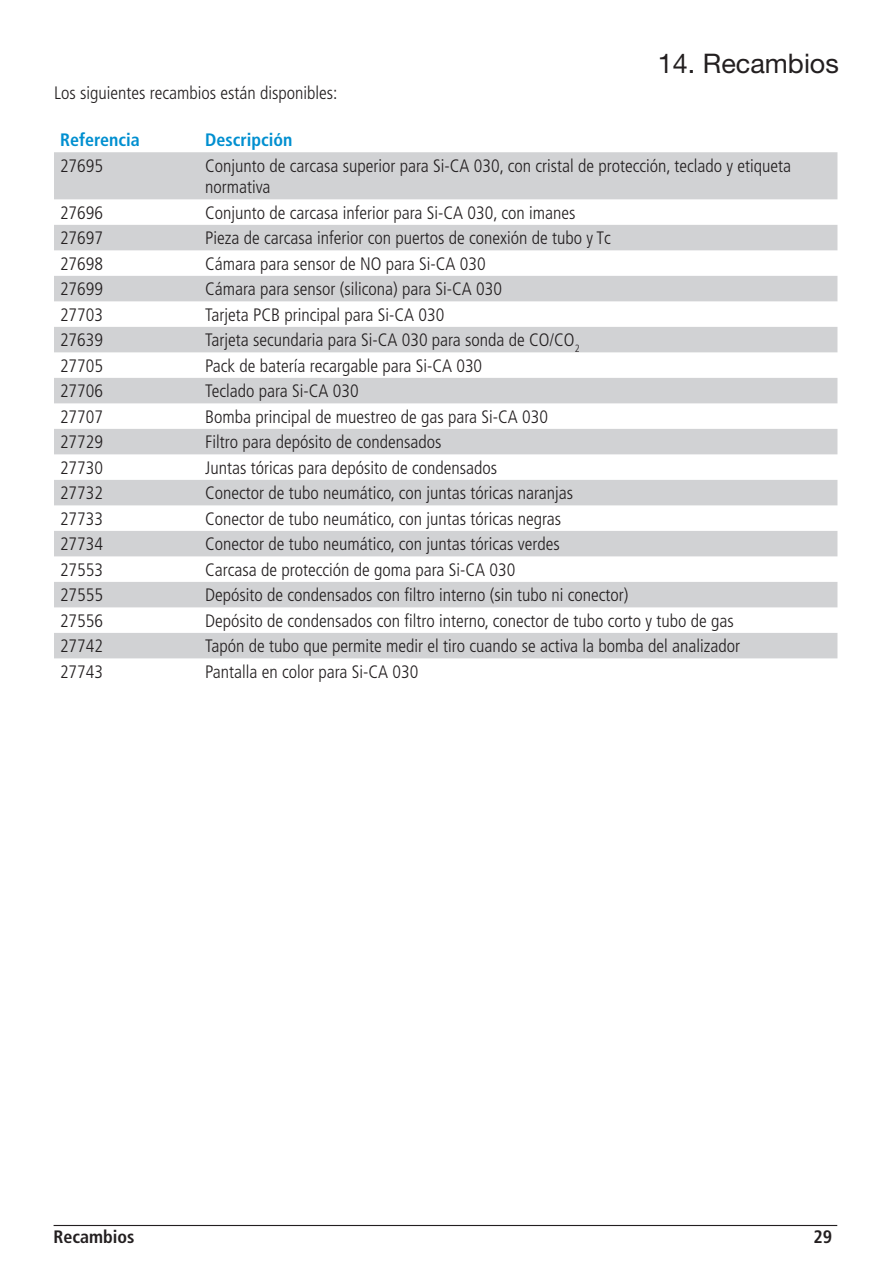
<style>
.page{position:relative;width:893px;height:1263px;background:#fff}
.page>*{position:absolute;margin:0;border:0;box-sizing:border-box;transform-origin:0 0}
.t1{font:27px "Helvetica Neue LT Std";color:#231f20}
.t2{font:300 condensed 18px/21.6px "Frutiger LT Std";color:#231f20}
.t3{font:700 condensed 18px "Frutiger LT Std";color:#008fd0}
.t4{font:700 condensed 18px "Frutiger LT Std";color:#231f20}
</style>
<div class="page">
<hr style="left:54px;top:1225px;width:783px;height:1px;background:#231f20">
<svg style="left:54px;top:152px;width:783px;height:506px;fill:#d1d2d4"></svg>
<p class="t1" style="left:658px;top:48px;width:183px">14. Recambios</p>
<p class="t2" style="left:54px;top:82px;width:285px">Los siguientes recambios están disponibles:</p>
<p class="t3" style="left:60px;top:129px;width:81px">Referencia</p>
<p class="t3" style="left:205px;top:129px;width:89px">Descripción</p>
<p class="t2" style="left:60px;top:155px;width:45px">27695</p>
<p class="t2" style="left:205px;top:155px;width:587px">Conjunto de carcasa superior para Si-CA 030, con cristal de protección, teclado y etiqueta normativa</p>
<p class="t2" style="left:60px;top:202px;width:45px">27696</p>
<p class="t2" style="left:205px;top:202px;width:372px">Conjunto de carcasa inferior para Si-CA 030, con imanes</p>
<p class="t2" style="left:60px;top:228px;width:45px">27697</p>
<p class="t2" style="left:205px;top:228px;width:407px">Pieza de carcasa inferior con puertos de conexión de tubo y Tc</p>
<p class="t2" style="left:60px;top:253px;width:45px">27698</p>
<p class="t2" style="left:205px;top:253px;width:282px">Cámara para sensor de NO para Si-CA 030</p>
<p class="t2" style="left:60px;top:279px;width:45px">27699</p>
<p class="t2" style="left:205px;top:279px;width:298px">Cámara para sensor (silicona) para Si-CA 030</p>
<p class="t2" style="left:60px;top:304px;width:45px">27703</p>
<p class="t2" style="left:205px;top:304px;width:241px">Tarjeta PCB principal para Si-CA 030</p>
<p class="t2" style="left:60px;top:330px;width:45px">27639</p>
<p class="t2" style="left:205px;top:330px;width:376px">Tarjeta secundaria para Si-CA 030 para sonda de CO/CO<sub>2</sub></p>
<p class="t2" style="left:60px;top:355px;width:45px">27705</p>
<p class="t2" style="left:205px;top:355px;width:279px">Pack de batería recargable para Si-CA 030</p>
<p class="t2" style="left:60px;top:381px;width:45px">27706</p>
<p class="t2" style="left:205px;top:381px;width:155px">Teclado para Si-CA 030</p>
<p class="t2" style="left:60px;top:406px;width:45px">27707</p>
<p class="t2" style="left:205px;top:406px;width:344px">Bomba principal de muestreo de gas para Si-CA 030</p>
<p class="t2" style="left:60px;top:432px;width:45px">27729</p>
<p class="t2" style="left:205px;top:432px;width:238px">Filtro para depósito de condensados</p>
<p class="t2" style="left:60px;top:457px;width:45px">27730</p>
<p class="t2" style="left:205px;top:457px;width:294px">Juntas tóricas para depósito de condensados</p>
<p class="t2" style="left:60px;top:483px;width:45px">27732</p>
<p class="t2" style="left:205px;top:483px;width:370px">Conector de tubo neumático, con juntas tóricas naranjas</p>
<p class="t2" style="left:60px;top:508px;width:45px">27733</p>
<p class="t2" style="left:205px;top:508px;width:358px">Conector de tubo neumático, con juntas tóricas negras</p>
<p class="t2" style="left:60px;top:534px;width:45px">27734</p>
<p class="t2" style="left:205px;top:534px;width:356px">Conector de tubo neumático, con juntas tóricas verdes</p>
<p class="t2" style="left:60px;top:559px;width:45px">27553</p>
<p class="t2" style="left:205px;top:559px;width:312px">Carcasa de protección de goma para Si-CA 030</p>
<p class="t2" style="left:60px;top:585px;width:45px">27555</p>
<p class="t2" style="left:205px;top:585px;width:425px">Depósito de condensados con filtro interno (sin tubo ni conector)</p>
<p class="t2" style="left:60px;top:610px;width:45px">27556</p>
<p class="t2" style="left:205px;top:610px;width:530px">Depósito de condensados con filtro interno, conector de tubo corto y tubo de gas</p>
<p class="t2" style="left:60px;top:636px;width:45px">27742</p>
<p class="t2" style="left:205px;top:636px;width:537px">Tapón de tubo que permite medir el tiro cuando se activa la bomba del analizador</p>
<p class="t2" style="left:60px;top:661px;width:45px">27743</p>
<p class="t2" style="left:205px;top:661px;width:215px">Pantalla en color para Si-CA 030</p>
<p class="t4" style="left:54px;top:1226px;width:83px">Recambios</p>
<p class="t4" style="left:813px;top:1226px;width:20px">29</p>
</div>
